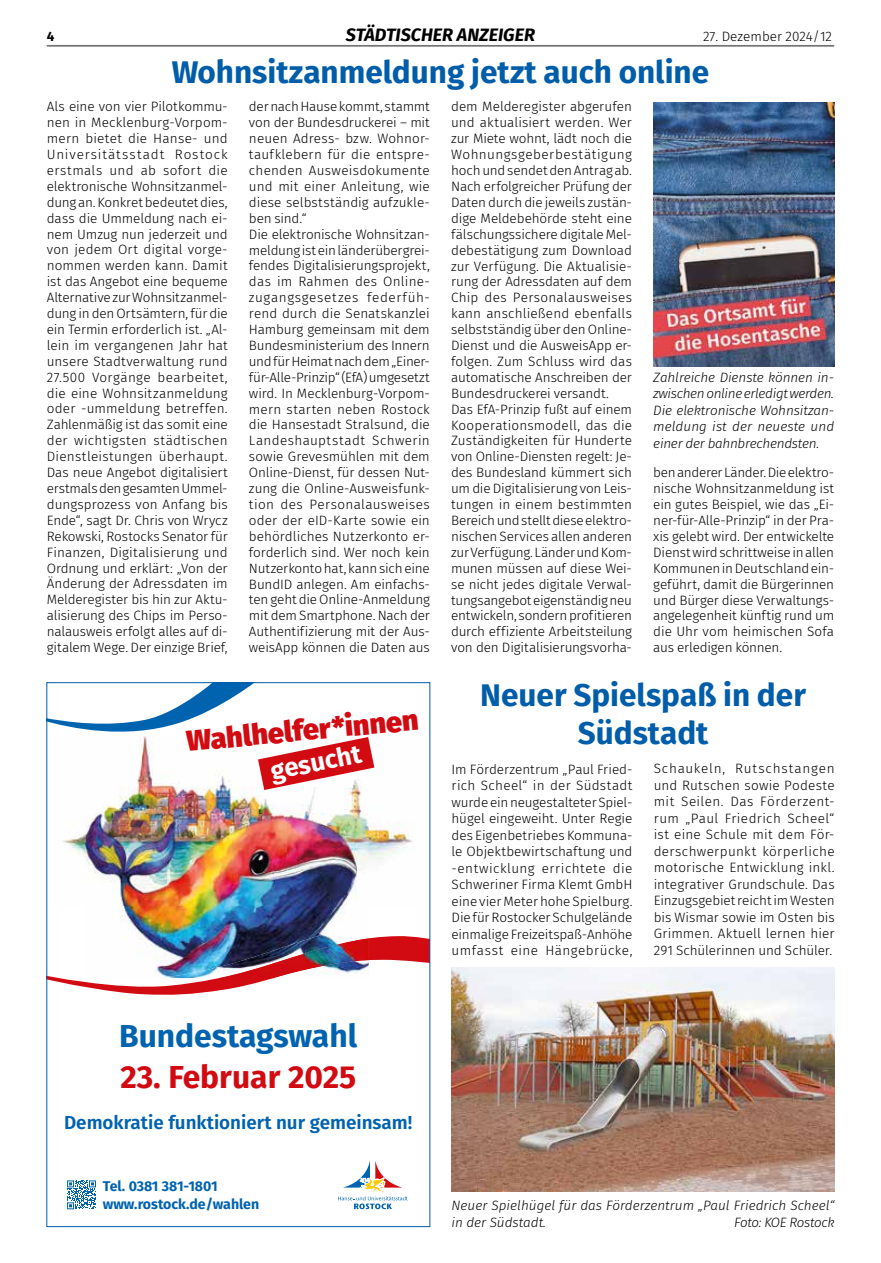
<style>
.page{position:relative;width:881px;height:1263px;background:#fff}
.page>*{position:absolute;margin:0;border:0;box-sizing:border-box;transform-origin:0 0}
.t1{font:700 31.8px "Fira Sans";color:#0063af}
.t2{font:700 31.8px "Fira Sans";color:#d20a11}
.t3{font:700 31.5px/37.8px "Fira Sans";color:#005da9;text-align:center}
.t4{font:800 28.95px "Fira Sans";color:#d20a11}
.t5{font:700 25.65px "Fira Sans";color:#fff}
.t6{font:600 18.75px "Fira Sans";color:#0063af}
.t7{font:italic 700 18px "Fira Sans";color:#000}
.t8{font:700 14.1px "Fira Sans";color:#0063af}
.t9{font:300 13.5px/15.9px "Fira Sans";letter-spacing:-.005em;color:#000;text-align:justify}
.t10{font:italic 300 13.5px/16.5px "Fira Sans";color:#000;text-align:justify}
.t11{font:italic 300 13.5px "Fira Sans";letter-spacing:-.02em;color:#000}
.t12{font:700 13.5px "Fira Sans";color:#000}
</style>
<div class="page">
<hr style="left:47px;top:45px;width:786px;height:1px;background:#706f6f">
<hr style="left:47px;top:46px;width:786px;height:1px;background:#706f6f">
<img style="left:653px;top:102px;width:181px;height:264px">
<svg style="left:49px;top:936px;width:379px;height:59px"></svg>
<img style="left:63px;top:766px;width:350px;height:96px">
<svg style="left:67px;top:1180px;width:29px;height:29px"></svg>
<svg style="left:49px;top:684px;width:325px;height:106px"></svg>
<img style="left:85px;top:814px;width:283px;height:109px">
<img style="left:85px;top:923px;width:283px;height:55px">
<img style="left:219px;top:938px;width:149px;height:40px">
<svg style="left:338px;top:1161px;width:69px;height:48px"></svg>
<img style="left:451px;top:967px;width:383px;height:224px">
<p class="t12" style="left:47px;top:25px;width:9px">4</p>
<h3 class="t7" style="left:346px;top:20px;width:190px">STÄDTISCHER ANZEIGER</h3>
<p class="t9" style="left:703px;top:28px;width:130px">27. Dezember 2024/12</p>
<h2 class="t3" style="left:172px;top:51px;width:539px">Wohnsitzanmeldung jetzt auch online</h2>
<p class="t9" style="left:47px;top:99px;width:182px">Als eine von vier Pilotkommu&shy;nen in Mecklenburg-Vorpom&shy;mern bietet die Hanse- und Universitätsstadt Rostock erstmals und ab sofort die elektronische Wohnsitzanmel&shy;dung an. Konkret bedeutet dies, dass die Ummeldung nach ei&shy;nem Umzug nun jederzeit und von jedem Ort digital vorge&shy;nommen werden kann. Damit ist das Angebot eine bequeme Alternative zur Wohnsitzanmel&shy;dung in den Ortsämtern, für die ein Termin erforderlich ist. „Al&shy;lein im vergangenen Jahr hat unsere Stadtverwaltung rund 27.500 Vorgänge bearbeitet, die eine Wohnsitzanmeldung oder -ummeldung betreffen.<br>Zahlenmäßig ist das somit eine der wichtigsten städtischen Dienstleistungen überhaupt.<br>Das neue Angebot digitalisiert erstmals den gesamten Ummel&shy;dungsprozess von Anfang bis Ende“, sagt Dr. Chris von Wrycz Rekowski, Rostocks Senator für Finanzen, Digitalisierung und Ordnung und erklärt: „Von der Änderung der Adressdaten im Melderegister bis hin zur Aktu&shy;alisierung des Chips im Perso&shy;nalausweis erfolgt alles auf di&shy;gitalem Wege. Der einzige Brief,</p>
<p class="t9" style="left:249px;top:99px;width:182px;text-align:left">der nach Hause kommt, stammt von der Bundesdruckerei – mit neuen Adress- bzw. Wohnor&shy;taufklebern für die entspre&shy;chenden Ausweisdokumente und mit einer Anleitung, wie diese selbstständig aufzukle&shy;ben sind.“<br>Die elektronische Wohnsitzan&shy;meldung ist ein länderübergrei&shy;fendes Digitalisierungsprojekt, das im Rahmen des Online&shy;zugangsgesetzes federfüh&shy;rend durch die Senatskanzlei<br>Hamburg gemeinsam mit dem<br>Bundesministerium des Innern und für Heimat nach dem „Einer&shy;für-Alle-Prinzip“ (EfA) umgesetzt wird. In Mecklenburg-Vorpom&shy;mern starten neben Rostock die Hansestadt Stralsund, die<br>Landeshauptstadt Schwerin sowie Grevesmühlen mit dem<br>Online-Dienst, für dessen Nut&shy;zung die Online-Ausweisfunk&shy;tion des Personalausweises oder der eID-Karte sowie ein behördliches Nutzerkonto er&shy;forderlich sind. Wer noch kein<br>Nutzerkonto hat, kann sich eine<br>BundID anlegen. Am einfachs&shy;ten geht die Online-Anmeldung mit dem Smartphone. Nach der<br>Authentifizierung mit der Aus&shy;weisApp können die Daten aus</p>
<p class="t9" style="left:451px;top:99px;width:182px;text-align:left">dem Melderegister abgerufen und aktualisiert werden. Wer zur Miete wohnt, lädt noch die<br>Wohnungsgeberbestätigung hoch und sendet den Antrag ab.<br>Nach erfolgreicher Prüfung der<br>Daten durch die jeweils zustän&shy;dige Meldebehörde steht eine fälschungssichere digitale Mel&shy;debestätigung zum Download zur Verfügung. Die Aktualisie&shy;rung der Adressdaten auf dem<br>Chip des Personalausweises kann anschließend ebenfalls selbstständig über den Online-<br>Dienst und die AusweisApp er&shy;folgen. Zum Schluss wird das automatische Anschreiben der<br>Bundesdruckerei versandt.<br>Das EfA-Prinzip fußt auf einem<br>Kooperationsmodell, das die<br>Zuständigkeiten für Hunderte von Online-Diensten regelt: Je&shy;des Bundesland kümmert sich um die Digitalisierung von Leis&shy;tungen in einem bestimmten<br>Bereich und stellt diese elektro&shy;nischen Services allen anderen zur Verfügung. Länder und Kom&shy;munen müssen auf diese Wei&shy;se nicht jedes digitale Verwal&shy;tungsangebot eigenständig neu entwickeln, sondern profitieren durch effiziente Arbeitsteilung von den Digitalisierungsvorha-</p>
<p class="t10" style="left:653px;top:369px;width:182px">Zahlreiche Dienste können in&shy;zwischen online erledigt werden.<br>Die elektronische Wohnsitzan&shy;meldung ist der neueste und einer der bahnbrechendsten.</p>
<p class="t9" style="left:653px;top:465px;width:182px">ben anderer Länder. Die elektro&shy;nische Wohnsitzanmeldung ist ein gutes Beispiel, wie das „Ei&shy;ner-für-Alle-Prinzip“ in der Pra&shy;xis gelebt wird. Der entwickelte Dienst wird schrittweise in allen Kommunen in Deutschland ein&shy;geführt, damit die Bürgerinnen und Bürger diese Verwaltungs&shy;angelegenheit künftig rund um die Uhr vom heimischen Sofa aus erledigen können.</p>
<h3 class="t4" style="left:184px;top:715px;width:234px;rotate:-5deg">Wahlhelfer*innen</h3>
<h3 class="t5" style="left:266px;top:750px;width:94px;rotate:-12deg">gesucht</h3>
<h1 class="t1" style="left:119px;top:1009px;width:239px">Bundestagswahl</h1>
<h1 class="t2" style="left:120px;top:1050px;width:237px">23. Februar 2025</h1>
<h3 class="t6" style="left:64px;top:1107px;width:349px">Demokratie funktioniert nur gemeinsam!</h3>
<p class="t8" style="left:103px;top:1174px;width:116px">Tel. 0381 381-1801</p>
<p class="t8" style="left:103px;top:1192px;width:158px">www.rostock.de/wahlen</p>
<h2 class="t3" style="left:480px;top:674px;width:327px">Neuer Spielspaß in der<br>Südstadt</h2>
<p class="t9" style="left:451px;top:760px;width:182px;line-height:16.5px">Im Förderzentrum „Paul Fried&shy;rich Scheel“ in der Südstadt wurde ein neugestalteter Spiel&shy;hügel eingeweiht. Unter Regie des Eigenbetriebes Kommuna&shy;le Objektbewirtschaftung und -entwicklung errichtete die Schweriner Firma Klemt GmbH eine vier Meter hohe Spielburg.<br>Die für Rostocker Schulgelände einmalige Freizeitspaß-Anhöhe umfasst eine Hängebrücke,</p>
<p class="t9" style="left:653px;top:760px;width:182px;line-height:16.5px">Schaukeln, Rutschstangen und Rutschen sowie Podeste mit Seilen. Das Förderzent&shy;rum „Paul Friedrich Scheel“ ist eine Schule mit dem För&shy;derschwerpunkt körperliche motorische Entwicklung inkl. integrativer Grundschule. Das Einzugsgebiet reicht im Westen bis Wismar sowie im Osten bis Grimmen. Aktuell lernen hier 291 Schülerinnen und Schüler.</p>
<p class="t10" style="left:451px;top:1197px;width:384px">Neuer Spielhügel für das Förderzentrum „Paul Friedrich Scheel“ in der Südstadt.</p>
<p class="t11" style="left:734px;top:1213px;width:102px">Foto: KOE Rostock</p>
</div>
